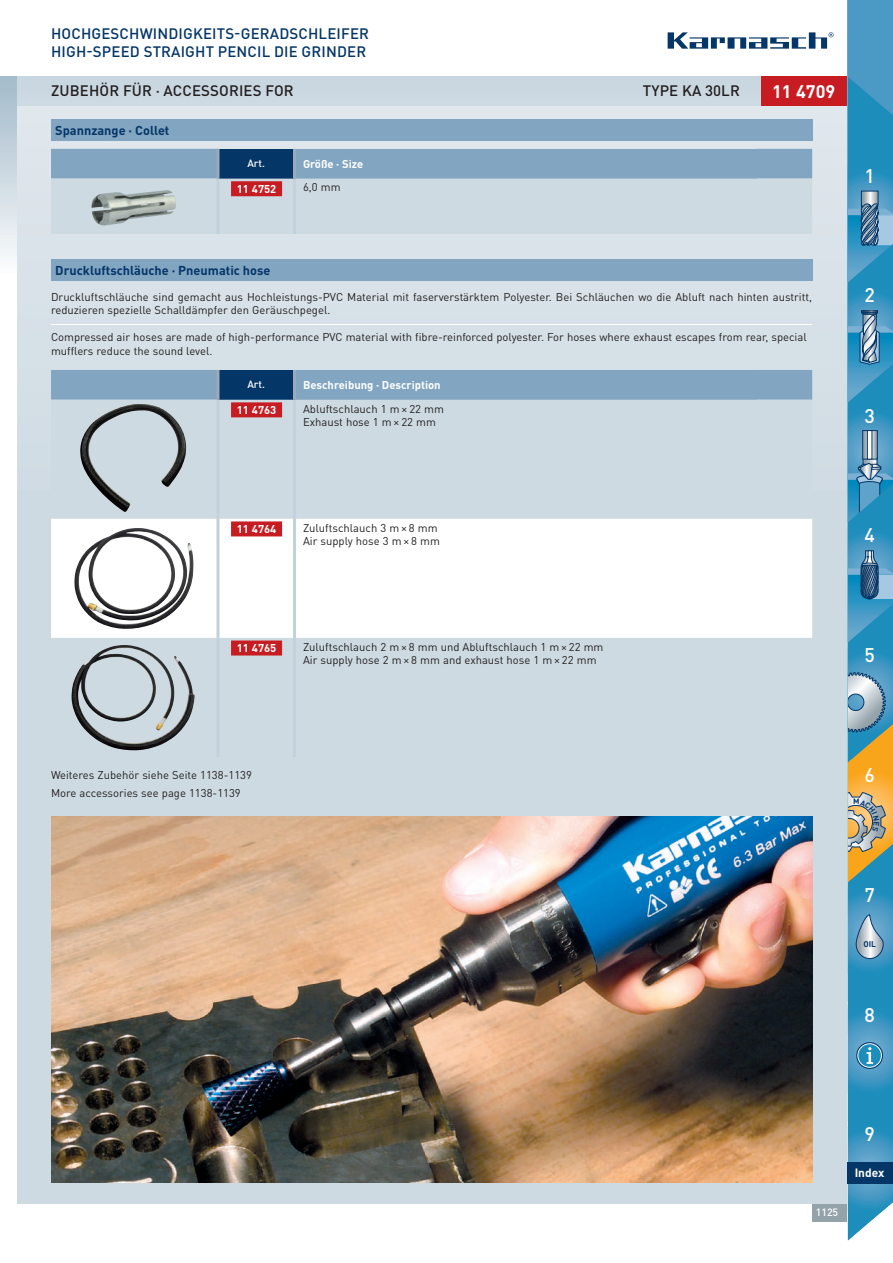
<style>
.page{position:relative;width:893px;height:1263px;background:#fff}
.page>*{position:absolute;margin:0;border:0;box-sizing:border-box;transform-origin:0 0}
.t1{font:500 19.5px "FFDIN";color:#fff}
.t2{font:700 18px "DIN Pro";color:#fff}
.t3{font:700 18px "DIN Pro";color:#fff;scale:1.07 1}
.t4{font:500 15px/18px "DIN Pro";letter-spacing:.01em;color:#053668}
.t5{font:500 15px "DIN Pro";letter-spacing:.01em;color:#231f20}
.t6{font:700 12.75px "DIN Pro";color:#053668}
.t7{font:700 11.85px "FFDIN";color:#fff}
.t8{font:11.25px/13.5px "DIN Pro";color:#231f20}
.t9{font:700 11.25px "DIN Pro";color:#fff}
.t10{font:700 11.25px "DIN Pro";color:#fff;scale:1.07 1}
.t11{font:500 10.5px "DIN Pro";color:#fff}
.t12{font:700 8.25px "FFDIN";color:#053668}
</style>
<div class="page">
<div style="left:17px;top:77px;width:859px;height:263px;background:#cbd8e1"></div>
<div style="left:17px;top:106px;width:859px;height:1097px;background:linear-gradient(to bottom,#d6e1e8,#c9d6df)"></div>
<div style="left:812px;top:1204px;width:64px;height:17px;background:#94a2aa"></div>
<svg style="left:668px;top:32px;width:165px;height:17px"></svg>
<svg style="left:0;top:77px;width:1px;height:179px"></svg>
<div style="left:761px;top:77px;width:132px;height:29px;background:#c61c22"></div>
<img style="left:51px;top:816px;width:761px;height:366px">
<div style="left:51px;top:119px;width:761px;height:21px;background:#82a5c1"></div>
<div style="left:51px;top:259px;width:761px;height:22px;background:#82a5c1"></div>
<hr style="left:51px;top:324px;width:761px;height:1px;background:#fff">
<svg style="left:51px;top:149px;width:761px;height:85px"></svg>
<hr style="left:216px;top:179px;width:3px;height:55px;background:#c3d1dc">
<hr style="left:293px;top:179px;width:3px;height:55px;background:#c3d1dc">
<hr style="left:216px;top:149px;width:3px;height:30px;background:#9daab8">
<hr style="left:293px;top:149px;width:3px;height:30px;background:#9daab8">
<div style="left:231px;top:181px;width:51px;height:15px;background:#c61c22"></div>
<div style="left:51px;top:370px;width:761px;height:30px;background:#82a5c1"></div>
<div style="left:218px;top:370px;width:77px;height:30px;background:#053668"></div>
<div style="left:294px;top:370px;width:462px;height:30px;background:#82a5c1"></div>
<svg style="left:51px;top:519px;width:761px;height:119px"></svg>
<hr style="left:216px;top:400px;width:3px;height:119px;background:#c3d1dc">
<hr style="left:293px;top:400px;width:3px;height:119px;background:#c3d1dc">
<hr style="left:216px;top:519px;width:3px;height:119px;background:#c3d1dc">
<hr style="left:293px;top:519px;width:3px;height:119px;background:#c3d1dc">
<hr style="left:216px;top:638px;width:3px;height:119px;background:#c3d1dc">
<hr style="left:293px;top:638px;width:3px;height:119px;background:#c3d1dc">
<hr style="left:216px;top:370px;width:3px;height:30px;background:#9daab8">
<hr style="left:293px;top:370px;width:3px;height:30px;background:#9daab8">
<div style="left:231px;top:402px;width:51px;height:15px;background:#c61c22"></div>
<div style="left:231px;top:521px;width:51px;height:15px;background:#c61c22"></div>
<div style="left:231px;top:640px;width:51px;height:15px;background:#c61c22"></div>
<img style="left:91px;top:190px;width:86px;height:36px">
<img style="left:80px;top:404px;width:106px;height:108px">
<img style="left:74px;top:528px;width:120px;height:101px">
<img style="left:71px;top:646px;width:124px;height:105px">
<svg style="left:848px;top:0;width:45px;height:1240px;background:#5298b4"></svg>
<h3 class="t4" style="left:51px;top:24px;width:319px">HOCHGESCHWINDIGKEITS-GERADSCHLEIFER<br>HIGH-SPEED STRAIGHT PENCIL DIE GRINDER</h3>
<h3 class="t5" style="left:51px;top:81px;width:244px">ZUBEHÖR FÜR · ACCESSORIES FOR</h3>
<h3 class="t5" style="left:643px;top:81px;width:98px">TYPE KA 30LR</h3>
<p class="t6" style="left:55px;top:121px;width:116px">Spannzange · Collet</p>
<p class="t11" style="left:247px;top:156px;width:19px">Art.</p>
<p class="t9" style="left:303px;top:156px;width:62px">Größe · Size</p>
<p class="t9" style="left:237px;top:181px;width:41px">11 4752</p>
<p class="t8" style="left:303px;top:180px;width:39px">6,0 mm</p>
<p class="t10" style="left:250px;top:181px;width:14px">47</p>
<h2 class="t2" style="left:772px;top:79px;width:65px">11 4709</h2>
<h2 class="t3" style="left:793px;top:79px;width:21px">47</h2>
<p class="t6" style="left:55px;top:262px;width:217px">Druckluftschläuche · Pneumatic hose</p>
<p class="t8" style="left:51px;top:289px;width:763px">Druckluftschläuche sind gemacht aus Hochleistungs-PVC Material mit faserverstärktem Polyester. Bei Schläuchen wo die Abluft nach hinten austritt, reduzieren spezielle Schalldämpfer den Geräuschpegel.</p>
<p class="t8" style="left:51px;top:330px;width:757px">Compressed air hoses are made of high-performance PVC material with fibre-reinforced polyester. For hoses where exhaust escapes from rear, special mufflers reduce the sound level.</p>
<p class="t11" style="left:247px;top:377px;width:19px">Art.</p>
<p class="t9" style="left:303px;top:377px;width:139px">Beschreibung · Description</p>
<p class="t9" style="left:237px;top:402px;width:41px">11 4763</p>
<p class="t8" style="left:303px;top:401px;width:142px">Abluftschlauch 1 m × 22 mm<br>Exhaust hose 1 m × 22 mm</p>
<p class="t10" style="left:250px;top:402px;width:14px">47</p>
<h1 class="t1" style="left:864px;top:163px;width:12px">1</h1>
<h1 class="t1" style="left:864px;top:283px;width:12px">2</h1>
<h1 class="t1" style="left:864px;top:404px;width:12px">3</h1>
<p class="t9" style="left:237px;top:521px;width:41px">11 4764</p>
<p class="t8" style="left:303px;top:520px;width:139px">Zuluftschlauch 3 m × 8 mm<br>Air supply hose 3 m × 8 mm</p>
<p class="t10" style="left:250px;top:521px;width:14px">47</p>
<h1 class="t1" style="left:864px;top:523px;width:12px">4</h1>
<p class="t9" style="left:237px;top:640px;width:41px">11 4765</p>
<p class="t8" style="left:303px;top:639px;width:302px">Zuluftschlauch 2 m × 8 mm und Abluftschlauch 1 m × 22 mm<br>Air supply hose 2 m × 8 mm and exhaust hose 1 m × 22 mm</p>
<p class="t10" style="left:250px;top:640px;width:14px">47</p>
<h1 class="t1" style="left:864px;top:643px;width:12px">5</h1>
<p class="t8" style="left:51px;top:765px;width:202px;line-height:17.7px">Weiteres Zubehör siehe Seite 1138-1139<br>More accessories see page 1138-1139</p>
<h1 class="t1" style="left:864px;top:763px;width:12px">6</h1>
<h1 class="t1" style="left:864px;top:882px;width:12px">7</h1>
<p class="t12" style="left:863px;top:939px;width:14px">OIL</p>
<h1 class="t1" style="left:864px;top:1002px;width:12px">8</h1>
<p class="t11" style="left:816px;top:1205px;width:24px">1125</p>
<h1 class="t1" style="left:864px;top:1121px;width:12px">9</h1>
<p class="t7" style="left:855px;top:1165px;width:31px">Index</p>
</div>
